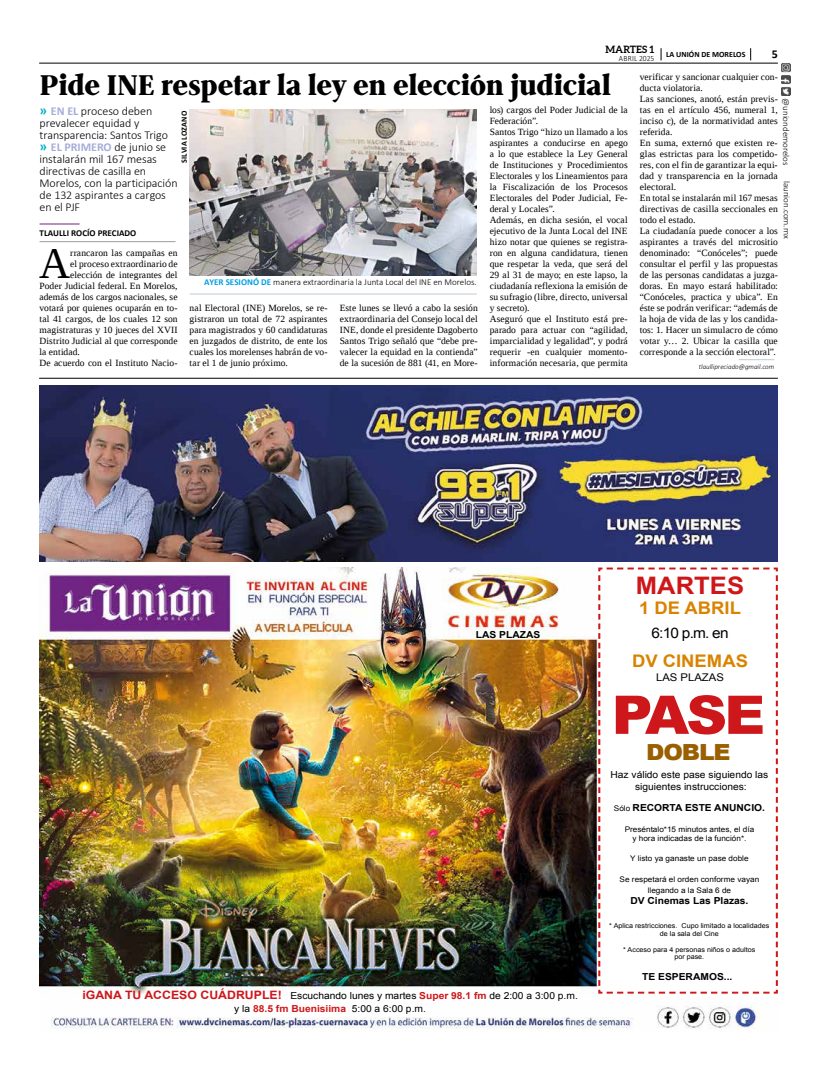
<style>
.page{position:relative;width:823px;height:1078px;background:#fff}
.page>*{position:absolute;margin:0;border:0;box-sizing:border-box;transform-origin:0 0}
.t1{font:900 53.2px "Arial";color:#cd171a;scale:1.06 1}
.t2{font:43.1px "Liberation Serif";color:#000}
.t3{font:800 30px "Pobla";letter-spacing:-.01em;color:#000}
.t4{font:700 24.1px "Arial";color:#cd171a;scale:1.06 1}
.t5{font:900 22.2px "Arial";letter-spacing:-.05em;color:#995f00;scale:1.06 1}
.t6{font:700 17.4px "Arial";color:#d98400;scale:1.06 1}
.t7{font:14.5px "Arial";color:#000;scale:1.06 1}
.t8{font:300 12px/12px "Calibri";letter-spacing:-.01em;color:#000}
.t9{font:700 12px "Calibri";color:#000}
.t10{font:10.6px "Arial";color:#000;scale:1.06 1}
.t11{font:700 10px "Aleo";letter-spacing:.005em;color:#000}
.t12{font:9.6px/11.6px "Arial";color:#000;text-align:center;scale:1.06 1}
.t13{font:700 9.6px "Arial";color:#000;scale:1.06 1}
.t14{font:9.5px/11px "Liberation Serif";letter-spacing:.01em;color:#000;text-align:justify}
.t15{font:300 9px "Calibri";color:#000}
.t16{font:700 9px "Calibri";color:#000}
.t17{font:700 8px "Calibri";color:#000}
.t18{font:300 8px "Calibri";letter-spacing:.04em;color:#000;scale:.94 1}
.t19{font:7.7px/9.3px "Arial";color:#000;text-align:center;scale:1.06 1}
.t20{font:italic 300 7px "Calibri";color:#000}
.t21{font:6.8px/7.7px "Arial";color:#000;text-align:center;scale:1.06 1}
.s1{font-weight:700;font-size:14px;color:#00afcb}
.s2{font-weight:700;color:#a5add8}
.s3{font-weight:700;color:#009fe3}
.s4{font-weight:700;font-size:11.6px;color:#cd171a}
.s5{font-weight:700;color:#cd171a}
.s6{font-weight:400;font-size:7.7px}
</style>
<div class="page">
<svg style="left:750px;top:48px;width:1px;height:12px"></svg>
<svg style="left:660px;top:48px;width:1px;height:12px"></svg>
<img style="left:781px;top:63px;width:9px;height:33px">
<hr style="left:39px;top:63px;width:738px;height:1px;background:#000">
<img style="left:39px;top:386px;width:738px;height:175px">
<img style="left:39px;top:567px;width:723px;height:462px">
<svg style="left:597px;top:567px;width:180px;height:427px"></svg>
<hr style="left:39px;top:378px;width:738px;height:1px;background:#000">
<img style="left:190px;top:110px;width:286px;height:165px">
<hr style="left:190px;top:294px;width:286px;height:1px;background:#becbd3">
<hr style="left:738px;top:359px;width:35px;height:1px;background:#becbd3">
<hr style="left:40px;top:223px;width:40px;height:1px;background:#702283">
<hr style="left:40px;top:241px;width:135px;height:1px;background:#9d9d9c">
<p class="t11" style="left:605px;top:44px;width:50px">MARTES 1</p>
<p class="t18" style="left:618px;top:53px;width:39px">ABRIL 2025</p>
<p class="t17" style="left:665px;top:49px;width:81px">LA UNIÓN DE MORELOS</p>
<p class="t9" style="left:771px;top:46px;width:8px">5</p>
<h3 class="t3" style="left:40px;top:63px;width:572px">Pide INE respetar la ley en elección judicial</h3>
<p class="t8" style="left:40px;top:105px;width:139px"><span class="s1">»</span> <span class="s2">EN EL</span> proceso deben prevalecer equidad y transparencia: Santos Trigo <span class="s1">»</span> <span class="s2">EL PRIMERO</span> de junio se instalarán mil 167 mesas directivas de casilla en<br>Morelos, con la participación de 132 aspirantes a cargos en el PJF</p>
<p class="t14" style="left:489px;top:104px;width:139px;text-align:left">los) cargos del Poder Judicial de la<br>Federación”.<br>Santos Trigo “hizo un llamado a los aspirantes a conducirse en apego a lo que establece la Ley General de Instituciones y Procedimientos<br>Electorales y los Lineamientos para la Fiscalización de los Procesos<br>Electorales del Poder Judicial, Fe&shy;deral y Locales”.<br>Además, en dicha sesión, el vocal ejecutivo de la Junta Local del INE hizo notar que quienes se registra&shy;ron en alguna candidatura, tienen que respetar la veda, que será del<br>29 al 31 de mayo; en este lapso, la ciudadanía reflexiona la emisión de su sufragio (libre, directo, universal y secreto).<br>Aseguró que el Instituto está pre&shy;parado para actuar con “agilidad, imparcialidad y legalidad”, y podrá requerir -en cualquier momento&shy;información necesaria, que permita</p>
<p class="t17" style="left:179px;top:163px;width:53px;rotate:-90deg">SILVIA LOZANO</p>
<p class="t16" style="left:40px;top:227px;width:98px">TLAULLI ROCÍO PRECIADO</p>
<h2 class="t2" style="left:39px;top:236px;width:33px">A</h2>
<p class="t14" style="left:70px;top:247px;width:109px">rrancaron las campañas en</p>
<p class="t14" style="left:70px;top:258px;width:109px">el proceso extraordinario de</p>
<p class="t14" style="left:70px;top:269px;width:109px">elección de integrantes del</p>
<p class="t14" style="left:40px;top:280px;width:139px">Poder Judicial federal. En Morelos,</p>
<p class="t14" style="left:40px;top:291px;width:139px">además de los cargos nacionales, se</p>
<p class="t14" style="left:40px;top:302px;width:139px">votará por quienes ocuparán en to-</p>
<p class="t14" style="left:40px;top:313px;width:139px">tal 41 cargos, de los cuales 12 son</p>
<p class="t14" style="left:40px;top:324px;width:139px">magistraturas y 10 jueces del XVII</p>
<p class="t14" style="left:40px;top:335px;width:139px">Distrito Judicial al que corresponde</p>
<p class="t14" style="left:40px;top:346px;width:42px">la entidad.</p>
<p class="t14" style="left:40px;top:357px;width:139px">De acuerdo con el Instituto Nacio-</p>
<p class="t15" style="left:204px;top:277px;width:274px"><span class="s3">AYER SESIONÓ DE</span> manera extraordinaria la Junta Local del INE en Morelos.</p>
<p class="t14" style="left:189px;top:302px;width:139px">nal Electoral (INE) Morelos, se re&shy;gistraron un total de 72 aspirantes para magistrados y 60 candidaturas en juzgados de distrito, de ente los cuales los morelenses habrán de vo&shy;tar el 1 de junio próximo.</p>
<p class="t14" style="left:339px;top:302px;width:139px">Este lunes se llevó a cabo la sesión extraordinaria del Consejo local del INE, donde el presidente Dagoberto Santos Trigo señaló que “debe pre&shy;valecer la equidad en la contienda” de la sucesión de 881 (41, en More-</p>
<p class="t14" style="left:639px;top:71px;width:139px;text-align:left">verificar y sancionar cualquier con&shy;ducta violatoria.<br>Las sanciones, anotó, están previs&shy;tas en el artículo 456, numeral 1, inciso c), de la normatividad antes referida.<br>En suma, externó que existen re&shy;glas estrictas para los competido&shy;res, con el fin de garantizar la equi&shy;dad y transparencia en la jornada electoral.<br>En total se instalarán mil 167 mesas directivas de casilla seccionales en todo el estado.<br>La ciudadanía puede conocer a los aspirantes a través del micrositio denominado: “Conóceles”; puede consultar el perfil y las propuestas de las personas candidatas a juzga&shy;doras. En mayo estará habilitado: “Conóceles, practica y ubica”. En éste se podrán verificar: “además de la hoja de vida de las y los candida&shy;tos: 1. Hacer un simulacro de cómo votar y… 2. Ubicar la casilla que corresponde a la sección electoral”.</p>
<p class="t15" style="left:791px;top:98px;width:69px;rotate:90deg">@uniondemorelos</p>
<p class="t15" style="left:792px;top:181px;width:59px;rotate:90deg">launion.com.mx</p>
<p class="t20" style="left:698px;top:362px;width:77px">tlaullipreciado@gmail.com</p>
<p class="t13" style="left:475px;top:627px;width:62px">LAS PLAZAS</p>
<p class="t12" style="left:82px;top:989px;width:468px;line-height:12.5px"><span class="s4">iGANA TU ACCESO CUÁDRUPLE!</span> Escuchando lunes y martes <span class="s5">Super 98.1 fm</span> de 2:00 a 3:00 p.m. y la <span class="s5">88.5 fm Buenisiima</span> 5:00 a 6:00 p.m.</p>
<h3 class="t4" style="left:635px;top:569px;width:104px">MARTES</h3>
<h3 class="t6" style="left:638px;top:596px;width:98px">1 DE ABRIL</h3>
<h3 class="t7" style="left:651px;top:623px;width:74px">6:10 p.m. en</h3>
<h3 class="t6" style="left:631px;top:648px;width:111px">DV CINEMAS</h3>
<p class="t10" style="left:655px;top:670px;width:65px">LAS PLAZAS</p>
<h1 class="t1" style="left:611px;top:676px;width:146px">PASE</h1>
<h3 class="t5" style="left:645px;top:736px;width:81px">DOBLE</h3>
<p class="t12" style="left:610px;top:769px;width:150px">Haz válido este pase siguiendo las siguientes instrucciones:</p>
<p class="t13" style="left:613px;top:800px;width:144px"><span class="s6">Sólo</span> RECORTA ESTE ANUNCIO.</p>
<p class="t19" style="left:624px;top:824px;width:124px">Preséntalo*15 minutos antes, el día y hora indicadas de la función*.</p>
<p class="t19" style="left:629px;top:853px;width:113px">Y listo ya ganaste un pase doble</p>
<p class="t19" style="left:619px;top:874px;width:133px;line-height:10.6px">Se respetará el orden conforme vayan llegando a la Sala 6 de</p>
<p class="t13" style="left:630px;top:893px;width:113px">DV Cinemas Las Plazas.</p>
<p class="t21" style="left:609px;top:922px;width:152px">* Aplica restricciones. Cupo limitado a localidades de la sala del Cine</p>
<p class="t21" style="left:623px;top:945px;width:126px">* Acceso para 4 personas niños o adultos por pase.</p>
<p class="t13" style="left:642px;top:970px;width:86px">TE ESPERAMOS...</p>
</div>
